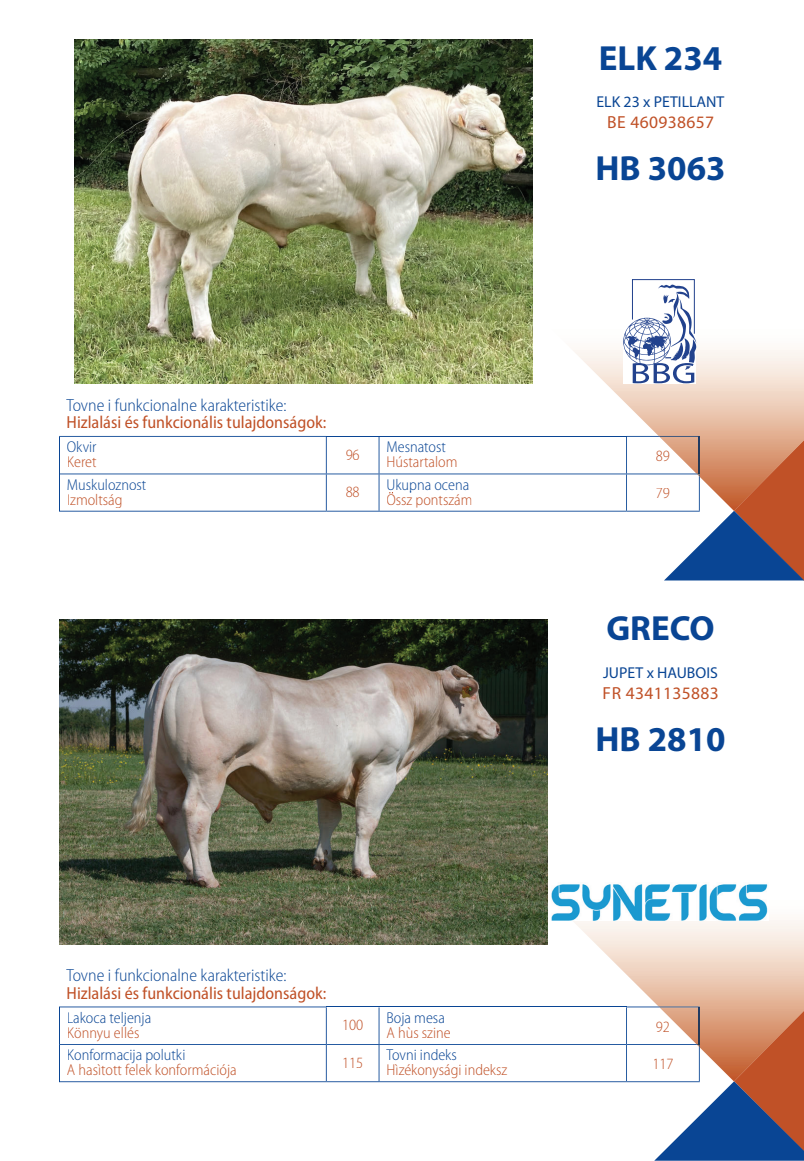
<style>
.page{position:relative;width:804px;height:1161px;background:#fff}
.page>*{position:absolute;margin:0;border:0;box-sizing:border-box;transform-origin:0 0}
.t1{font:700 35px "Myriad Pro";color:#094594}
.t2{font:semi-condensed 17.5px "Myriad Pro";color:#c05127}
.t3{font:300 semi-condensed 17.5px "Myriad Pro";color:#094594}
.t4{font:17.5px "Myriad Pro";letter-spacing:.02em;color:#c05127}
.t5{font:300 semi-condensed 15.75px "Myriad Pro";color:#c05127}
.t6{font:300 semi-condensed 15.75px "Myriad Pro";color:#094594}
.t7{font:15.75px "Myriad Pro";color:#094594}
</style>
<div class="page">
<svg style="left:547px;top:896px;width:257px;height:110px"></svg>
<img style="left:60px;top:620px;width:487px;height:324px">
<svg style="left:59px;top:1006px;width:745px;height:155px"></svg>
<img style="left:551px;top:884px;width:217px;height:37px">
<svg style="left:573px;top:342px;width:231px;height:94px"></svg>
<img style="left:74px;top:39px;width:459px;height:344px">
<svg style="left:59px;top:436px;width:745px;height:144px"></svg>
<hr style="left:388px;top:492px;width:80px;height:1px;background:#c05127">
<svg style="left:623px;top:279px;width:73px;height:104px"></svg>
<h1 class="t1" style="left:598px;top:35px;width:125px">ELK 234</h1>
<p class="t7" style="left:596px;top:92px;width:129px">ELK 23 x PETILLANT</p>
<p class="t4" style="left:607px;top:112px;width:108px">BE 460938657</p>
<h1 class="t1" style="left:595px;top:146px;width:132px">HB 3063</h1>
<p class="t3" style="left:66px;top:394px;width:221px">Tovne i funkcionalne karakteristike:</p>
<p class="t2" style="left:66px;top:411px;width:261px">Hizlalási és funkcionális tulajdonságok:</p>
<p class="t6" style="left:67px;top:438px;width:31px">Okvir</p>
<p class="t5" style="left:67px;top:452px;width:31px">Keret</p>
<p class="t6" style="left:67px;top:475px;width:81px">Muskuloznost</p>
<p class="t5" style="left:67px;top:490px;width:57px">Izmoltság</p>
<p class="t5" style="left:346px;top:445px;width:15px">96</p>
<p class="t6" style="left:386px;top:438px;width:61px">Mesnatost</p>
<p class="t5" style="left:386px;top:452px;width:73px">Hústartalom</p>
<p class="t5" style="left:656px;top:446px;width:15px">89</p>
<p class="t5" style="left:346px;top:482px;width:15px">88</p>
<p class="t6" style="left:386px;top:475px;width:84px">Ukupna ocena</p>
<p class="t5" style="left:386px;top:490px;width:88px">Össz pontszám</p>
<p class="t5" style="left:656px;top:484px;width:15px">79</p>
<h1 class="t1" style="left:606px;top:605px;width:110px">GRECO</h1>
<p class="t7" style="left:603px;top:663px;width:116px">JUPET x HAUBOIS</p>
<p class="t4" style="left:602px;top:682px;width:118px">FR 4341135883</p>
<h1 class="t1" style="left:595px;top:716px;width:132px">HB 2810</h1>
<p class="t3" style="left:66px;top:965px;width:221px">Tovne i funkcionalne karakteristike:</p>
<p class="t2" style="left:66px;top:982px;width:261px">Hizlalási és funkcionális tulajdonságok:</p>
<p class="t6" style="left:67px;top:1008px;width:86px">Lakoca teljenja</p>
<p class="t5" style="left:67px;top:1023px;width:74px">Könnyu ellés</p>
<p class="t6" style="left:67px;top:1045px;width:120px">Konformacija polutki</p>
<p class="t5" style="left:67px;top:1060px;width:171px">A hasìtott felek konformációja</p>
<p class="t5" style="left:342px;top:1015px;width:22px">100</p>
<p class="t6" style="left:386px;top:1008px;width:60px">Boja mesa</p>
<p class="t5" style="left:386px;top:1023px;width:66px">A hùs szine</p>
<p class="t5" style="left:342px;top:1053px;width:22px">115</p>
<p class="t6" style="left:386px;top:1045px;width:72px">Tovni indeks</p>
<p class="t5" style="left:386px;top:1060px;width:122px">Hìzékonysági indeksz</p>
<p class="t5" style="left:656px;top:1017px;width:15px">92</p>
<p class="t5" style="left:652px;top:1054px;width:22px">117</p>
</div>
